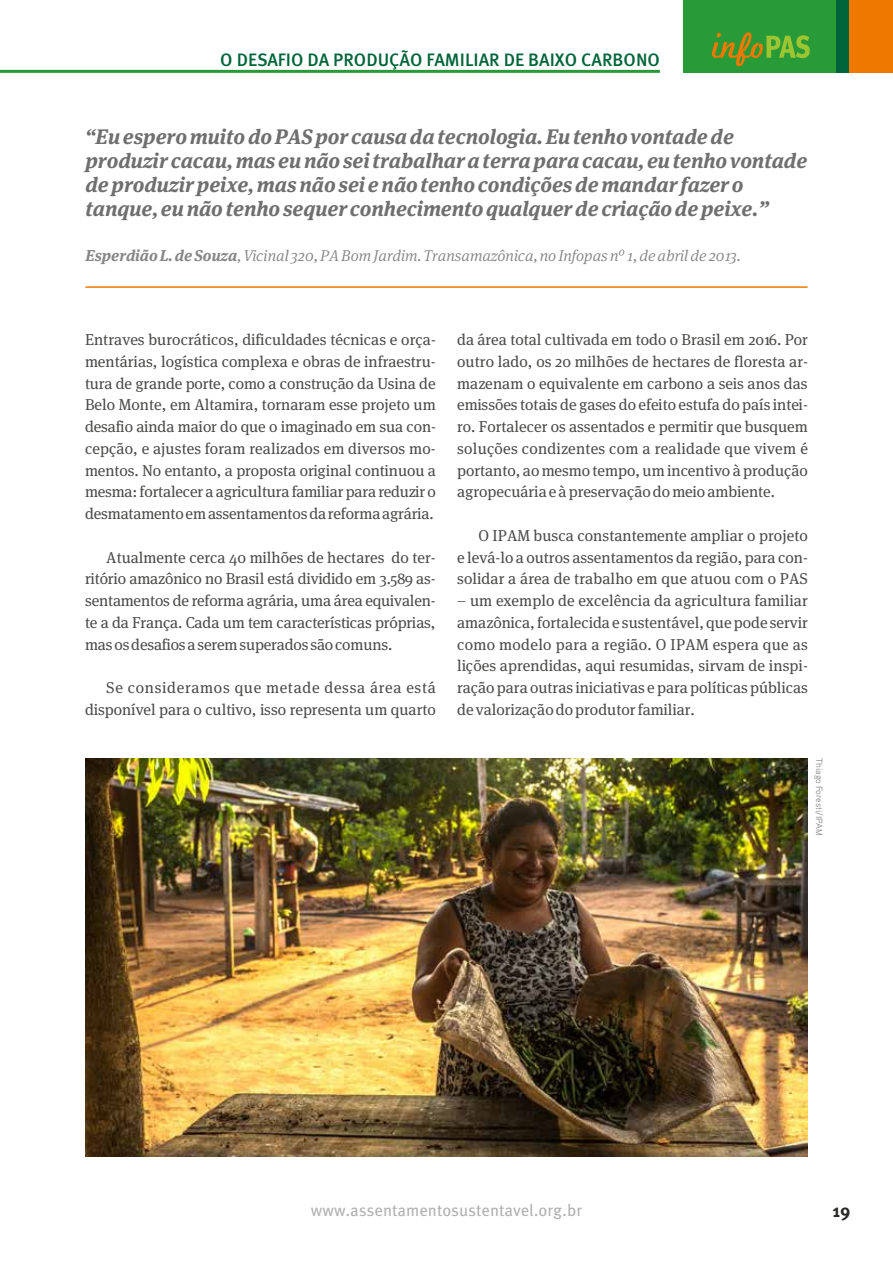
<style>
.page{position:relative;width:893px;height:1263px;background:#fff}
.page>*{position:absolute;margin:0;border:0;box-sizing:border-box;transform-origin:0 0}
.t1{font:italic 700 21px/24px "FF Meta Serif Pro";color:#706f6f}
.t2{font:500 18px "Meta Pro";color:#00643a}
.t3{font:700 18px "Meta Pro";color:#282827}
.t4{font:16.5px "Meta Pro";color:#b3b2b2}
.t5{font:15.75px/21.8px "FF Meta Serif Pro";color:#4a4a49;text-align:justify}
.t6{font:italic 300 15.75px "FF Meta Serif Pro";color:#878787}
.t7{font:9px "Aaux Pro";color:#878787}
.s1{font-weight:700}
</style>
<div class="page">
<div style="left:683px;top:0;width:153px;height:73px;background:#289b38"></div>
<div style="left:836px;top:0;width:13px;height:73px;background:#00643a"></div>
<svg style="left:712px;top:32px;width:98px;height:34px"></svg>
<div style="left:849px;top:0;width:44px;height:73px;background:#ef7900"></div>
<hr style="left:0;top:70px;width:660px;height:3px;background:#289b38">
<hr style="left:85px;top:286px;width:722px;height:2px;background:#ef7900">
<img style="left:85px;top:758px;width:723px;height:399px">
<p class="t2" style="left:220px;top:48px;width:441px">O DESAFIO DA PRODUÇÃO FAMILIAR DE BAIXO CARBONO</p>
<p class="t1" style="left:85px;top:122px;width:723px">“Eu espero muito do PAS por causa da tecnologia. Eu tenho vontade de produzir cacau, mas eu não sei trabalhar a terra para cacau, eu tenho vontade de produzir peixe, mas não sei e não tenho condições de mandar fazer o tanque, eu não tenho sequer conhecimento qualquer de criação de peixe.”</p>
<p class="t6" style="left:85px;top:245px;width:657px"><span class="s1">Esperdião L. de Souza</span>, Vicinal 320, PA Bom Jardim. Transamazônica, no Infopas nº 1, de abril de 2013.</p>
<p class="t5" style="left:85px;top:328px;width:352px">Entraves burocráticos, dificuldades técnicas e orça&shy;mentárias, logística complexa e obras de infraestru&shy;tura de grande porte, como a construção da Usina de Belo Monte, em Altamira, tornaram esse projeto um desafio ainda maior do que o imaginado em sua con&shy;cepção, e ajustes foram realizados em diversos mo&shy;mentos. No entanto, a proposta original continuou a mesma: fortalecer a agricultura familiar para reduzir o desmatamento em assentamentos da reforma agrária.</p>
<p class="t5" style="left:85px;top:545px;width:352px;text-indent:21px">Atualmente cerca 40 milhões de hectares do ter&shy;ritório amazônico no Brasil está dividido em 3.589 as&shy;sentamentos de reforma agrária, uma área equivalen&shy;te a da França. Cada um tem características próprias, mas os desafios a serem superados são comuns.</p>
<p class="t5" style="left:85px;top:676px;width:352px;text-align:right">Se consideramos que metade dessa área está disponível para o cultivo, isso representa um quarto</p>
<p class="t5" style="left:457px;top:328px;width:353px">da área total cultivada em todo o Brasil em 2016. Por outro lado, os 20 milhões de hectares de floresta ar&shy;mazenam o equivalente em carbono a seis anos das emissões totais de gases do efeito estufa do país intei&shy;ro. Fortalecer os assentados e permitir que busquem soluções condizentes com a realidade que vivem é portanto, ao mesmo tempo, um incentivo à produção agropecuária e à preservação do meio ambiente.</p>
<p class="t5" style="left:457px;top:524px;width:352px;text-indent:21px">O IPAM busca constantemente ampliar o projeto e levá-lo a outros assentamentos da região, para con&shy;solidar a área de trabalho em que atuou com o PAS</p>
<p class="t5" style="left:457px;top:589px;width:352px">– um exemplo de excelência da agricultura familiar amazônica, fortalecida e sustentável, que pode servir como modelo para a região. O IPAM espera que as lições aprendidas, aqui resumidas, sirvam de inspi&shy;ração para outras iniciativas e para políticas públicas de valorização do produtor familiar.</p>
<p class="t7" style="left:825px;top:758px;width:79px;rotate:90deg">Thiago Foresti/IPAM</p>
<p class="t4" style="left:311px;top:1200px;width:273px">www.assentamentosustentavel.org.br</p>
<p class="t3" style="left:833px;top:1199px;width:19px">19</p>
</div>
